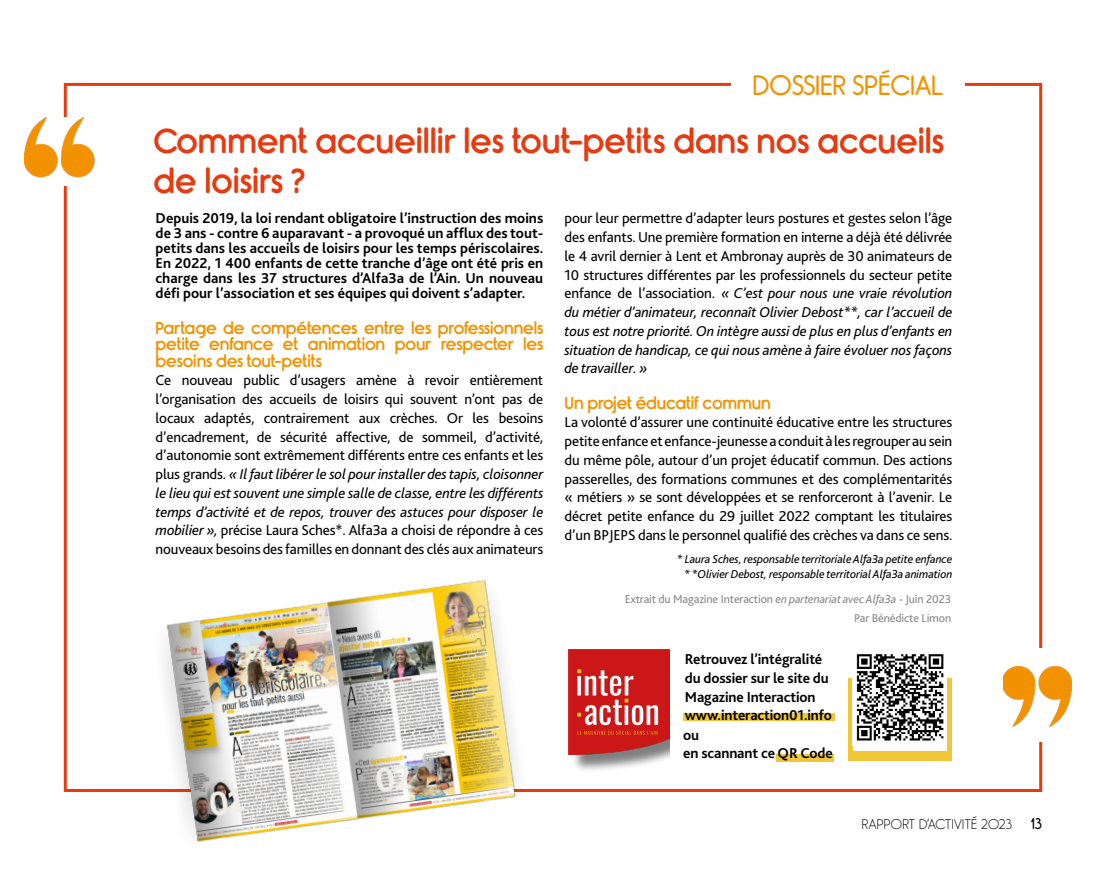
<style>
.page{position:relative;width:1106px;height:893px;background:#fff}
.page>*{position:absolute;margin:0;border:0;box-sizing:border-box;transform-origin:0 0}
.t1{font:33px/39.6px "Rimouski Sb";color:#e63b11}
.t2{font:27px "Rimouski Rg";color:#f39200}
.t3{font:16.5px/16.5px "Rimouski Sb";letter-spacing:-.01em;color:#f39200;text-align:justify}
.t4{font:15px/18.8px "Bliss";letter-spacing:-.01em;color:#000;text-align:justify}
.t5{font:700 15px/15px "Bliss";letter-spacing:-.01em;color:#000;text-align:justify}
.t6{font:15px "Rimouski Rg";color:#000}
.t7{font:13.5px "Rimouski Lt";letter-spacing:.03em;color:#000}
.t8{font:italic 12px/14.4px "Bliss";letter-spacing:-.01em;color:#000;text-align:center}
.t9{font:12px/18.8px "Bliss";letter-spacing:-.01em;color:#878787;text-align:right}
.s1{font-style:italic}
</style>
<div class="page">
<div style="left:847px;top:678px;width:104px;height:82px;background:#f2c737"></div>
<div style="left:853px;top:640px;width:94px;height:111px;background:#fff"></div>
<div style="left:683px;top:714px;width:151px;height:7px;background:#f2c737"></div>
<img style="left:25px;top:117px;width:70px;height:61px">
<img style="left:1003px;top:665px;width:68px;height:61px">
<img style="left:149px;top:580px;width:390px;height:262px">
<div style="left:571px;top:652px;width:98px;height:120px;background:#000;opacity:.5"></div>
<img style="left:569px;top:650px;width:100px;height:105px">
<div style="left:776px;top:754px;width:58px;height:7px;background:#f2c737"></div>
<img style="left:852px;top:654px;width:92px;height:91px">
<h2 class="t2" style="left:752px;top:69px;width:192px">DOSSIER SPÉCIAL</h2>
<h1 class="t1" style="left:154px;top:122px;width:792px">Comment accueillir les tout-petits dans nos accueils de loisirs ?</h1>
<p class="t5" style="left:156px;top:211px;width:389px">Depuis 2019, la loi rendant obligatoire l’instruction des moins de 3 ans - contre 6 auparavant - a provoqué un afflux des tout&shy;petits dans les accueils de loisirs pour les temps périscolaires.<br>En 2022, 1 400 enfants de cette tranche d’âge ont été pris en charge dans les 37 structures d’Alfa3a de l’Ain. Un nouveau défi pour l’association et ses équipes qui doivent s’adapter.</p>
<p class="t3" style="left:156px;top:320px;width:389px">Partage de compétences entre les professionnels petite enfance et animation pour respecter les besoins des tout-petits</p>
<p class="t4" style="left:156px;top:371px;width:389px">Ce nouveau public d’usagers amène à revoir entièrement l’organisation des accueils de loisirs qui souvent n’ont pas de locaux adaptés, contrairement aux crèches. Or les besoins d’encadrement, de sécurité affective, de sommeil, d’activité, d’autonomie sont extrêmement différents entre ces enfants et les plus grands. <span class="s1">« Il faut libérer le sol pour installer des tapis, cloisonner le lieu qui est souvent une simple salle de classe, entre les différents temps d’activité et de repos, trouver des astuces pour disposer le mobilier »,</span> précise Laura Sches*. Alfa3a a choisi de répondre à ces nouveaux besoins des familles en donnant des clés aux animateurs</p>
<p class="t4" style="left:564px;top:209px;width:389px">pour leur permettre d’adapter leurs postures et gestes selon l’âge des enfants. Une première formation en interne a déjà été délivrée le 4 avril dernier à Lent et Ambronay auprès de 30 animateurs de 10 structures différentes par les professionnels du secteur petite enfance de l’association. <span class="s1">« C’est pour nous une vraie révolution du métier d’animateur, reconnaît Olivier Debost**, car l’accueil de tous est notre priorité. On intègre aussi de plus en plus d’enfants en situation de handicap, ce qui nous amène à faire évoluer nos façons de travailler. »</span></p>
<p class="t3" style="left:564px;top:395px;width:208px">Un projet éducatif commun</p>
<p class="t4" style="left:564px;top:413px;width:389px">La volonté d’assurer une continuité éducative entre les structures petite enfance et enfance-jeunesse a conduit à les regrouper au sein du même pôle, autour d’un projet éducatif commun. Des actions passerelles, des formations communes et des complémentarités « métiers » se sont développées et se renforceront à l’avenir. Le décret petite enfance du 29 juillet 2022 comptant les titulaires d’un BPJEPS dans le personnel qualifié des crèches va dans ce sens.</p>
<p class="t8" style="left:677px;top:552px;width:277px">* Laura Sches, responsable territoriale Alfa3a petite enfance * *Olivier Debost, responsable territorial Alfa3a animation</p>
<p class="t9" style="left:624px;top:590px;width:328px">Extrait du Magazine Interaction <span class="s1">en partenariat avec Alfa3a</span> - Juin 2023<br>Par Bénédicte Limon</p>
<p class="t5" style="left:683px;top:650px;width:151px;line-height:18.9px;text-align:left">Retrouvez l’intégralité du dossier sur le site du<br>Magazine Interaction www.interaction01.info ou<br>en scannant ce QR Code</p>
<p class="t7" style="left:861px;top:816px;width:152px">RAPPORT D’ACTIVITÉ 2023</p>
<p class="t6" style="left:1031px;top:815px;width:13px">13</p>
</div>
